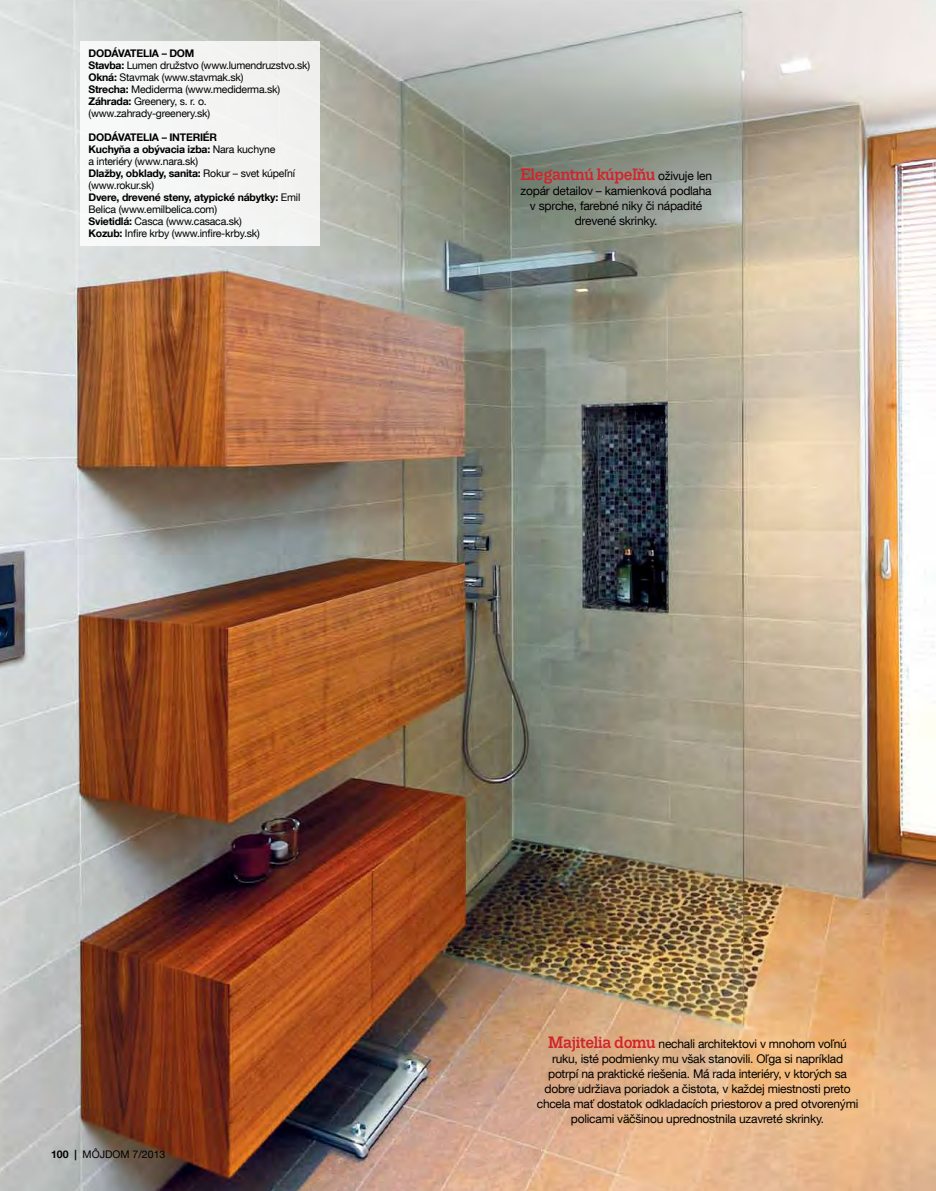
<style>
.page{position:relative;width:936px;height:1191px;background:#fff}
.page>*{position:absolute;margin:0;border:0;box-sizing:border-box;transform-origin:0 0}
.t1{font:500 16.5px "Trivia Slab";letter-spacing:-.02em;color:#d2232a}
.t2{font:12px/15px "Helvetica Neue LT Com";letter-spacing:-.02em;color:#000;text-align:center}
.t3{font:10.5px/12px "Helvetica Neue LT Com";letter-spacing:-.02em;color:#000}
.t4{font:700 10.5px "Helvetica Neue LT Com";color:#000}
.t5{font:10.5px "Helvetica Neue LT Com";color:#000}
.s1{font-weight:700}
.s2{font-family:"Helvetica Neue LT Com";font-weight:400;font-size:12px;color:#000}
.s3{font-family:"Trivia Slab";font-weight:500;font-size:16.5px;color:#d2232a}
</style>
<div class="page">
<img style="left:0;top:0;width:935px;height:1191px">
<div style="left:80px;top:41px;width:240px;height:204px;background:#f4f5f4"></div>
<p class="t4" style="left:88px;top:46px;width:16px">Dodáv</p>
<p class="t3" style="left:88px;top:47px;width:223px;text-indent:36px"><span class="s1">atelia – do m<br>Stavba:</span> Lumen družstvo (www.lumendruzstvo.sk)<br><span class="s1">Okná:</span> Stavmak (www.stavmak.sk)<br><span class="s1">Strecha:</span> Mediderma (www.mediderma.sk)<br><span class="s1">Záhrada:</span> Greenery, s. r. o. (www.zahrady-greenery.sk)</p>
<p class="t4" style="left:88px;top:130px;width:15px">Dodávatelia</p>
<p class="t4" style="left:162px;top:130px;width:15px">– interi</p>
<p class="t3" style="left:88px;top:131px;width:213px;text-indent:114px"><span class="s1">ér<br>Kuchyňa a obývacia izba:</span> Nara kuchyne<br>a interiéry (www.nara.sk)<br><span class="s1">Dlažby, obklady, sanita:</span> Rokur – svet kúpeľní (www.rokur.sk)<br><span class="s1">Dvere, drevené steny, atypické nábytky:</span> Emil<br>Belica (www.emilbelica.com)<br><span class="s1">Svietidlá:</span> Casca (www.casaca.sk)<br><span class="s1">Kozub:</span> I nfire krby (www.infire-krby.sk)</p>
<h1 class="t1" style="left:520px;top:166px;width:193px">Elegantnú kúpeľňu <span class="s2">oživuje len</span></h1>
<p class="t2" style="left:520px;top:183px;width:192px">zopár detailov – kamienková podlaha v sprche, farebné niky či nápadité drevené skrinky.</p>
<p class="t5" style="left:51px;top:1147px;width:116px"><span class="s1">100 |</span> môjdom 7/2013</p>
<p class="t2" style="left:536px;top:1035px;width:323px"><span class="s3">Majitelia domu</span> nechali architektovi v mnohom voľnú ruku, isté podmienky mu však stanovili. Oľga si napríklad potrpí na praktické riešenia. Má rada interiéry, v ktorých sa dobre udržiava poriadok a čistota, v každej miestnosti preto chcela mať dostatok odkladacích priestorov a pred otvorenými policami väčšinou uprednostnila uzavreté skrinky.</p>
</div>
